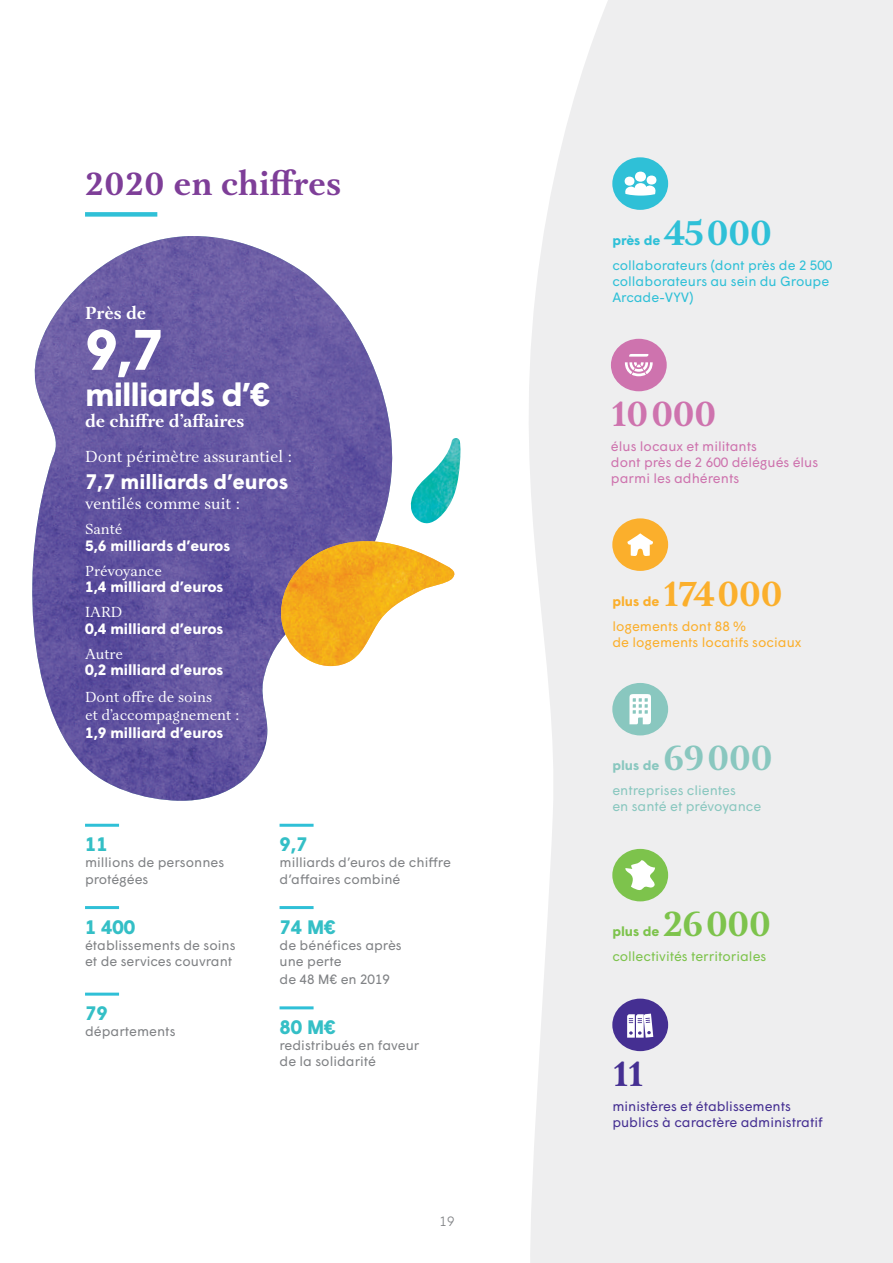
<style>
.page{position:relative;width:893px;height:1263px;background:#fff}
.page>*{position:absolute;margin:0;border:0;box-sizing:border-box;transform-origin:0 0}
.t1{font:700 57px "Wigrum";color:#fff}
.t2{font:700 37.5px "Aria Text G1";letter-spacing:-.04em;color:#fbaf2c}
.t3{font:700 37.5px "Aria Text G1";letter-spacing:-.04em;color:#2fc0d7}
.t4{font:700 37.5px "Aria Text G1";letter-spacing:-.04em;color:#7dc34c}
.t5{font:700 37.5px "Aria Text G1";letter-spacing:-.04em;color:#ce73ae}
.t6{font:700 37.5px "Aria Text G1";letter-spacing:-.04em;color:#89c7bf}
.t7{font:700 37.5px "Aria Text G1";color:#452f92}
.t8{font:700 34.5px "Aria Text G1";color:#7e3e98}
.t9{font:700 33px "Wigrum";letter-spacing:-.03em;color:#fff}
.t10{font:700 21px "Wigrum";color:#fff}
.t11{font:700 19.5px "Wigrum";color:#34bfc6}
.t12{font:700 18px "Aria Text G1";color:#fff}
.t13{font:16.5px "Aria Text G1";color:#fff}
.t14{font:700 15px "Wigrum";color:#fff}
.t15{font:15px/18px "Aria Text G1";color:#fff}
.t16{font:13.5px/16.2px "Wigrum";color:#808285}
.t17{font:13.5px/16.2px "Wigrum";color:#2fc0d7}
.t18{font:13.5px/16.2px "Wigrum";color:#ce73ae}
.t19{font:13.5px/16.2px "Wigrum";color:#452f92}
.t20{font:13.5px/16.2px "Wigrum";color:#fbaf2c}
.t21{font:13.5px/16.2px "Wigrum";color:#89c7bf}
.t22{font:13.5px "Wigrum";color:#7dc34c}
.t23{font:700 13.5px "Wigrum";color:#2fc0d7}
.t24{font:700 13.5px "Wigrum";color:#fbaf2c}
.t25{font:700 13.5px "Wigrum";color:#7dc34c}
.t26{font:700 13.5px "Wigrum";color:#89c7bf}
.t27{font:300 13.5px "Wigrum";color:#808285}
</style>
<div class="page">
<img style="left:410px;top:438px;width:51px;height:86px">
<div style="left:529px;top:0;width:364px;height:1263px;background:#eeeeef"></div>
<img style="left:32px;top:236px;width:361px;height:565px">
<div style="left:85px;top:212px;width:72px;height:5px;background:#2fc0d7"></div>
<img style="left:278px;top:541px;width:177px;height:125px">
<div style="left:612px;top:157px;width:56px;height:53px;background:#2fc0d7;border-radius:50%"></div>
<div style="left:625px;top:177px;width:9px;height:9px;background:#fff;border-radius:50%"></div>
<div style="left:647px;top:176px;width:9px;height:9px;background:#fff;border-radius:50%"></div>
<div style="left:635px;top:172px;width:11px;height:10px;background:#fff;border-radius:50%"></div>
<svg style="left:625px;top:183px;width:31px;height:13px"></svg>
<div style="left:612px;top:518px;width:56px;height:53px;background:#fbaf2c;border-radius:50%"></div>
<svg style="left:627px;top:533px;width:26px;height:23px"></svg>
<div style="left:612px;top:849px;width:56px;height:52px;background:#7dc34c;border-radius:50%"></div>
<svg style="left:625px;top:860px;width:30px;height:30px"></svg>
<div style="left:611px;top:339px;width:56px;height:52px;background:#ce73ae;border-radius:50%"></div>
<svg style="left:625px;top:354px;width:28px;height:22px"></svg>
<div style="left:612px;top:683px;width:56px;height:52px;background:#89c7bf;border-radius:50%"></div>
<svg style="left:629px;top:694px;width:22px;height:30px"></svg>
<div style="left:612px;top:999px;width:56px;height:52px;background:#452f92;border-radius:50%"></div>
<svg style="left:627px;top:1013px;width:26px;height:25px"></svg>
<hr style="left:85px;top:824px;width:34px;height:3px;background:#2fc0d7">
<hr style="left:85px;top:906px;width:34px;height:3px;background:#2fc0d7">
<hr style="left:85px;top:993px;width:34px;height:3px;background:#2fc0d7">
<hr style="left:280px;top:824px;width:34px;height:3px;background:#2fc0d7">
<hr style="left:280px;top:906px;width:34px;height:3px;background:#2fc0d7">
<hr style="left:280px;top:1006px;width:34px;height:3px;background:#2fc0d7">
<h3 class="t8" style="left:85px;top:163px;width:258px">2020 en chiffres</h3>
<h3 class="t12" style="left:85px;top:302px;width:63px">Près de</h3>
<h1 class="t1" style="left:85px;top:306px;width:80px">9,7</h1>
<h3 class="t9" style="left:85px;top:369px;width:186px">milliards d’€</h3>
<h3 class="t12" style="left:85px;top:410px;width:161px">de chiffre d’affaires</h3>
<p class="t13" style="left:85px;top:447px;width:209px">Dont périmètre assurantiel :</p>
<h3 class="t10" style="left:85px;top:466px;width:205px">7,7 milliards d’euros</h3>
<p class="t13" style="left:85px;top:494px;width:157px">ventilés comme suit :</p>
<p class="t15" style="left:85px;top:521px;width:39px">Santé</p>
<p class="t14" style="left:85px;top:534px;width:147px">5,6 milliards d’euros</p>
<p class="t15" style="left:85px;top:562px;width:78px">Prévoyance</p>
<p class="t14" style="left:85px;top:575px;width:140px">1,4 milliard d’euros</p>
<p class="t15" style="left:85px;top:604px;width:39px">IARD</p>
<p class="t14" style="left:85px;top:617px;width:140px">0,4 milliard d’euros</p>
<p class="t15" style="left:85px;top:645px;width:40px">Autre</p>
<p class="t14" style="left:85px;top:658px;width:140px">0,2 milliard d’euros</p>
<p class="t15" style="left:85px;top:688px;width:156px">Dont offre de soins<br>et d’accompagnement :</p>
<p class="t14" style="left:85px;top:721px;width:140px">1,9 milliard d’euros</p>
<h3 class="t11" style="left:85px;top:829px;width:24px">11</h3>
<p class="t16" style="left:85px;top:853px;width:141px">millions de personnes protégées</p>
<h3 class="t11" style="left:85px;top:912px;width:52px">1 400</h3>
<p class="t16" style="left:85px;top:936px;width:152px">établissements de soins et de services couvrant</p>
<h3 class="t11" style="left:85px;top:998px;width:24px">79</h3>
<p class="t16" style="left:85px;top:1022px;width:92px">départements</p>
<h3 class="t11" style="left:280px;top:829px;width:30px">9,7</h3>
<p class="t16" style="left:280px;top:853px;width:173px">milliards d’euros de chiffre d’affaires combiné</p>
<h3 class="t11" style="left:280px;top:912px;width:58px">74 M€</h3>
<p class="t16" style="left:280px;top:936px;width:124px">de bénéfices après une perte</p>
<p class="t16" style="left:280px;top:970px;width:112px">de 48 M€ en 2019</p>
<h3 class="t11" style="left:280px;top:1012px;width:58px">80 M€</h3>
<p class="t16" style="left:280px;top:1036px;width:141px">redistribués en faveur de la solidarité</p>
<p class="t27" style="left:439px;top:1211px;width:16px">19</p>
<h2 class="t3" style="left:664px;top:210px;width:110px">45000</h2>
<p class="t17" style="left:612px;top:256px;width:221px">collaborateurs (dont près de 2 500 collaborateurs au sein du Groupe<br>Arcade-VYV)</p>
<p class="t23" style="left:612px;top:230px;width:50px">près de</p>
<h2 class="t5" style="left:611px;top:391px;width:108px">10000</h2>
<p class="t18" style="left:611px;top:437px;width:209px">élus locaux et militants<br>dont près de 2 600 délégués élus parmi les adhérents</p>
<h2 class="t2" style="left:663px;top:571px;width:122px">174000</h2>
<p class="t20" style="left:612px;top:617px;width:191px">logements dont 88 %<br>de logements locatifs sociaux</p>
<p class="t24" style="left:612px;top:591px;width:49px">plus de</p>
<h2 class="t6" style="left:663px;top:735px;width:112px">69000</h2>
<p class="t21" style="left:612px;top:781px;width:150px">entreprises clientes<br>en santé et prévoyance</p>
<p class="t26" style="left:612px;top:755px;width:49px">plus de</p>
<h2 class="t4" style="left:663px;top:901px;width:110px">26000</h2>
<p class="t22" style="left:612px;top:946px;width:155px">collectivités territoriales</p>
<p class="t25" style="left:612px;top:921px;width:49px">plus de</p>
<h2 class="t7" style="left:612px;top:1051px;width:33px">11</h2>
<p class="t19" style="left:612px;top:1097px;width:212px">ministères et établissements publics à caractère administratif</p>
</div>
